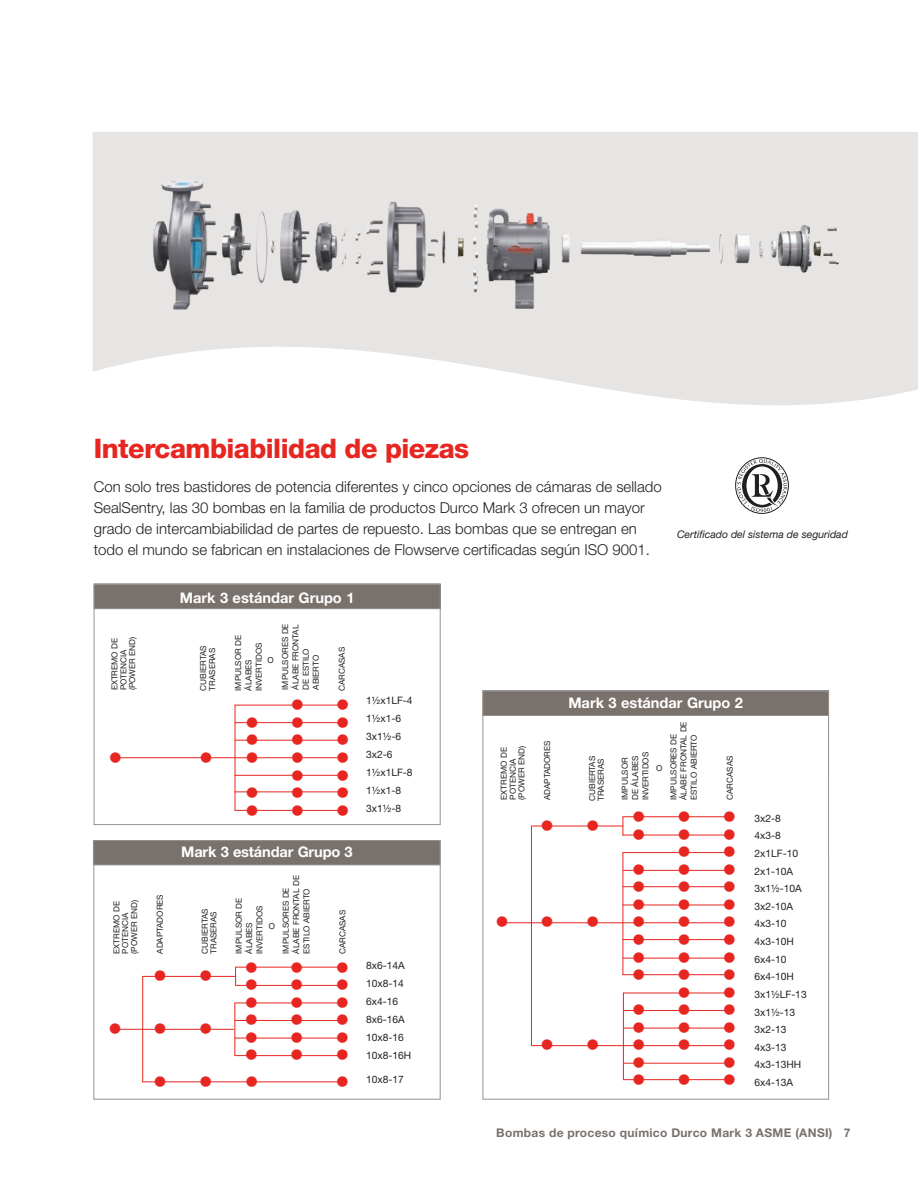
<style>
.page{position:relative;width:918px;height:1188px;background:#fff}
.page>*{position:absolute;margin:0;border:0;box-sizing:border-box;transform-origin:0 0}
.t1{font:700 29.25px "Helvetica Neue LT Std";color:#e72621}
.t2{font:800 27px "Helvetica Neue LT Std";letter-spacing:-.02em;color:#e72621}
.t3{font:300 15px/21px "Helvetica Neue LT Std";color:#231f20}
.t4{font:700 14.7px "Helvetica Neue LT Std";color:#fff}
.t5{font:700 12px "Helvetica Neue LT Std";letter-spacing:.025em;color:#79716c}
.t6{font:italic 10.5px "Helvetica Neue LT Std";color:#231f20}
.t7{font:10.2px/17.7px "Helvetica Neue LT Std";color:#231f20}
.t8{font:8.25px/10.2px "Helvetica Neue LT Std";color:#231f20}
</style>
<div class="page">
<svg style="left:93px;top:132px;width:825px;height:326px;fill:#e7e5e3"></svg>
<img style="left:141px;top:168px;width:716px;height:158px">
<div style="left:735px;top:457px;width:54px;height:57px;border:1px solid #231f20;border-radius:50%"></div>
<svg style="left:737px;top:459px;width:50px;height:53px"></svg>
<hr style="left:116px;top:757px;width:227px;height:1px;background:#e72621">
<hr style="left:235px;top:722px;width:111px;height:1px;background:#e72621">
<hr style="left:235px;top:705px;width:110px;height:1px;background:#e72621">
<hr style="left:235px;top:740px;width:110px;height:1px;background:#e72621">
<hr style="left:235px;top:775px;width:111px;height:1px;background:#e72621">
<hr style="left:235px;top:792px;width:108px;height:1px;background:#e72621">
<hr style="left:235px;top:810px;width:108px;height:1px;background:#e72621">
<hr style="left:235px;top:705px;width:1px;height:105px;background:#e72621">
<hr style="left:143px;top:976px;width:92px;height:1px;background:#e72621">
<svg style="left:235px;top:967px;width:1px;height:19px"></svg>
<hr style="left:236px;top:967px;width:108px;height:1px;background:#e72621">
<hr style="left:236px;top:985px;width:109px;height:1px;background:#e72621">
<hr style="left:142px;top:976px;width:1px;height:106px;background:#e72621">
<hr style="left:115px;top:1029px;width:119px;height:1px;background:#e72621">
<hr style="left:234px;top:1003px;width:1px;height:53px;background:#e72621">
<hr style="left:234px;top:1003px;width:110px;height:1px;background:#e72621">
<hr style="left:235px;top:1020px;width:109px;height:1px;background:#e72621">
<hr style="left:235px;top:1038px;width:109px;height:1px;background:#e72621">
<hr style="left:234px;top:1055px;width:109px;height:1px;background:#e72621">
<hr style="left:142px;top:1081px;width:203px;height:1px;background:#e72621">
<div style="left:94px;top:841px;width:346px;height:24px;background:#79716c"></div>
<div style="left:94px;top:840px;width:346px;height:25px;border:1px solid #98928e"></div>
<div style="left:94px;top:584px;width:346px;height:25px;background:#79716c"></div>
<div style="left:94px;top:584px;width:346px;height:25px;border:1px solid #98928e"></div>
<hr style="left:532px;top:826px;width:91px;height:1px;background:#e72621">
<hr style="left:504px;top:922px;width:228px;height:1px;background:#e72621">
<hr style="left:531px;top:1045px;width:202px;height:1px;background:#e72621">
<hr style="left:531px;top:826px;width:1px;height:220px;background:#e72621">
<svg style="left:623px;top:817px;width:1px;height:18px"></svg>
<hr style="left:623px;top:853px;width:1px;height:122px;background:#e72621">
<hr style="left:623px;top:993px;width:1px;height:87px;background:#e72621">
<hr style="left:623px;top:816px;width:108px;height:1px;background:#e72621">
<hr style="left:623px;top:835px;width:109px;height:1px;background:#e72621">
<hr style="left:623px;top:852px;width:108px;height:1px;background:#e72621">
<hr style="left:623px;top:870px;width:108px;height:1px;background:#e72621">
<hr style="left:623px;top:886px;width:111px;height:1px;background:#e72621">
<hr style="left:623px;top:905px;width:110px;height:1px;background:#e72621">
<hr style="left:623px;top:939px;width:109px;height:1px;background:#e72621">
<hr style="left:623px;top:958px;width:110px;height:1px;background:#e72621">
<hr style="left:623px;top:974px;width:109px;height:1px;background:#e72621">
<hr style="left:623px;top:993px;width:110px;height:1px;background:#e72621">
<hr style="left:624px;top:1010px;width:109px;height:1px;background:#e72621">
<hr style="left:624px;top:1028px;width:108px;height:1px;background:#e72621">
<hr style="left:623px;top:1079px;width:110px;height:1px;background:#e72621">
<hr style="left:624px;top:1063px;width:109px;height:1px;background:#e72621">
<div style="left:483px;top:691px;width:346px;height:24px;background:#79716c"></div>
<div style="left:483px;top:691px;width:346px;height:25px;border:1px solid #98928e"></div>
<h2 class="t2" style="left:94px;top:433px;width:377px">Intercambiabilidad de piezas</h2>
<p class="t3" style="left:94px;top:476px;width:569px">Con solo tres bastidores de potencia diferentes y cinco opciones de cámaras de sellado SealSentry, las 30 bombas en la familia de productos Durco Mark 3 ofrecen un mayor grado de intercambiabilidad de partes de repuesto. Las bombas que se entregan en todo el mundo se fabrican en instalaciones de Flowserve certificadas según ISO 9001.</p>
<h3 class="t4" style="left:180px;top:588px;width:176px">Mark 3 estándar Grupo 1</h3>
<p class="t8" style="left:110px;top:690px;width:55px;line-height:8.7px;rotate:-90deg">EXTREMO DE<br>POTENCIA (POWER END)</p>
<p class="t8" style="left:199px;top:691px;width:46px;line-height:8.9px;rotate:-90deg">CUBIERTAS<br>TRASERAS</p>
<p class="t8" style="left:233px;top:691px;width:57px;rotate:-90deg">IMPULSOR DE<br>ÁLABES<br>INVERTIDOS</p>
<p class="t8" style="left:280px;top:690px;width:68px;rotate:-90deg">IMPULSORES DE<br>ÁLABE FRONTAL<br>DE ESTILO<br>ABIERTO</p>
<p class="t8" style="left:268px;top:655px;width:8px">O</p>
<p class="t8" style="left:337px;top:691px;width:46px;rotate:-90deg">CARCASAS</p>
<p class="t6" style="left:677px;top:528px;width:172px">Certificado del sistema de seguridad</p>
<h1 class="t1" style="left:290px;top:687px;width:61px">• •</h1>
<h1 class="t1" style="left:245px;top:704px;width:107px">•••</h1>
<h1 class="t1" style="left:245px;top:722px;width:107px">•••</h1>
<h1 class="t1" style="left:108px;top:739px;width:16px">•</h1>
<h1 class="t1" style="left:199px;top:739px;width:153px">••••</h1>
<h1 class="t1" style="left:290px;top:757px;width:61px">• •</h1>
<h1 class="t1" style="left:245px;top:775px;width:107px">•••</h1>
<h1 class="t1" style="left:245px;top:792px;width:107px">•••</h1>
<h3 class="t4" style="left:181px;top:843px;width:173px">Mark 3 estándar Grupo 3</h3>
<p class="t8" style="left:281px;top:954px;width:80px;rotate:-90deg">IMPULSORES DE<br>ÁLABE FRONTAL DE<br>ESTILO ABIERTO</p>
<p class="t8" style="left:112px;top:954px;width:55px;line-height:8.7px;rotate:-90deg">EXTREMO DE<br>POTENCIA (POWER END)</p>
<p class="t8" style="left:155px;top:954px;width:61px;rotate:-90deg">ADAPTADORES</p>
<p class="t8" style="left:200px;top:954px;width:46px;line-height:8.7px;rotate:-90deg">CUBIERTAS<br>TRASERAS</p>
<p class="t8" style="left:234px;top:954px;width:57px;rotate:-90deg">IMPULSOR DE<br>ÁLABES<br>INVERTIDOS</p>
<p class="t8" style="left:337px;top:954px;width:46px;rotate:-90deg">CARCASAS</p>
<p class="t8" style="left:269px;top:921px;width:8px">O</p>
<h1 class="t1" style="left:244px;top:949px;width:107px">•••</h1>
<h1 class="t1" style="left:153px;top:967px;width:198px">•••••</h1>
<h1 class="t1" style="left:244px;top:984px;width:107px">•••</h1>
<h1 class="t1" style="left:244px;top:1002px;width:107px">•••</h1>
<h1 class="t1" style="left:108px;top:1015px;width:243px">••••••</h1>
<h1 class="t1" style="left:244px;top:1037px;width:107px">•••</h1>
<h1 class="t1" style="left:153px;top:1063px;width:108px">•••</h1>
<h1 class="t1" style="left:335px;top:1063px;width:16px">•</h1>
<p class="t7" style="left:366px;top:692px;width:48px">1½x1LF-4<br>1½x1-6<br>3x1½-6<br>3x2-6<br>1½x1LF-8<br>1½x1-8<br>3x1½-8</p>
<p class="t7" style="left:366px;top:956px;width:47px">8x6-14A<br>10x8-14<br>6x4-16<br>8x6-16A<br>10x8-16<br>10x8-16H</p>
<p class="t7" style="left:366px;top:1071px;width:39px">10x8-17</p>
<p class="t8" style="left:500px;top:800px;width:55px;line-height:8.7px;rotate:-90deg">EXTREMO DE<br>POTENCIA (POWER END)</p>
<p class="t8" style="left:542px;top:800px;width:61px;rotate:-90deg">ADAPTADORES</p>
<h3 class="t4" style="left:568px;top:694px;width:176px">Mark 3 estándar Grupo 2</h3>
<p class="t8" style="left:588px;top:801px;width:46px;line-height:8.9px;rotate:-90deg">CUBIERTAS<br>TRASERAS</p>
<p class="t8" style="left:620px;top:800px;width:49px;rotate:-90deg">IMPULSOR<br>DE ÁLABES<br>INVERTIDOS</p>
<p class="t8" style="left:656px;top:763px;width:8px">O</p>
<p class="t8" style="left:668px;top:800px;width:80px;rotate:-90deg">IMPULSORES DE<br>ÁLABE FRONTAL DE<br>ESTILO ABIERTO</p>
<p class="t8" style="left:725px;top:800px;width:46px;rotate:-90deg">CARCASAS</p>
<h1 class="t1" style="left:631px;top:799px;width:107px">•••</h1>
<h1 class="t1" style="left:540px;top:816px;width:198px">•••••</h1>
<h1 class="t1" style="left:677px;top:834px;width:61px">• •</h1>
<h1 class="t1" style="left:631px;top:851px;width:107px">•••</h1>
<h1 class="t1" style="left:631px;top:869px;width:107px">•••</h1>
<h1 class="t1" style="left:631px;top:886px;width:107px">•••</h1>
<h1 class="t1" style="left:495px;top:904px;width:243px">••••••</h1>
<h1 class="t1" style="left:631px;top:922px;width:107px">•••</h1>
<h1 class="t1" style="left:631px;top:939px;width:107px">•••</h1>
<h1 class="t1" style="left:631px;top:957px;width:107px">•••</h1>
<h1 class="t1" style="left:677px;top:974px;width:61px">• •</h1>
<h1 class="t1" style="left:631px;top:992px;width:107px">•••</h1>
<h1 class="t1" style="left:631px;top:1009px;width:107px">•••</h1>
<h1 class="t1" style="left:540px;top:1027px;width:198px">•••••</h1>
<h1 class="t1" style="left:631px;top:1044px;width:16px">•</h1>
<h1 class="t1" style="left:722px;top:1044px;width:16px">•</h1>
<h1 class="t1" style="left:631px;top:1062px;width:107px">•••</h1>
<p class="t7" style="left:755px;top:809px;width:54px">3x2-8<br>4x3-8<br>2x1LF-10<br>2x1-10A<br>3x1½-10A<br>3x2-10A<br>4x3-10<br>4x3-10H<br>6x4-10<br>6x4-10H<br>3x1½LF-13<br>3x1½-13<br>3x2-13<br>4x3-13<br>4x3-13HH<br>6x4-13A</p>
<h3 class="t5" style="left:496px;top:1125px;width:356px">Bombas de proceso químico Durco Mark 3 ASME (ANSI) 7</h3>
</div>
